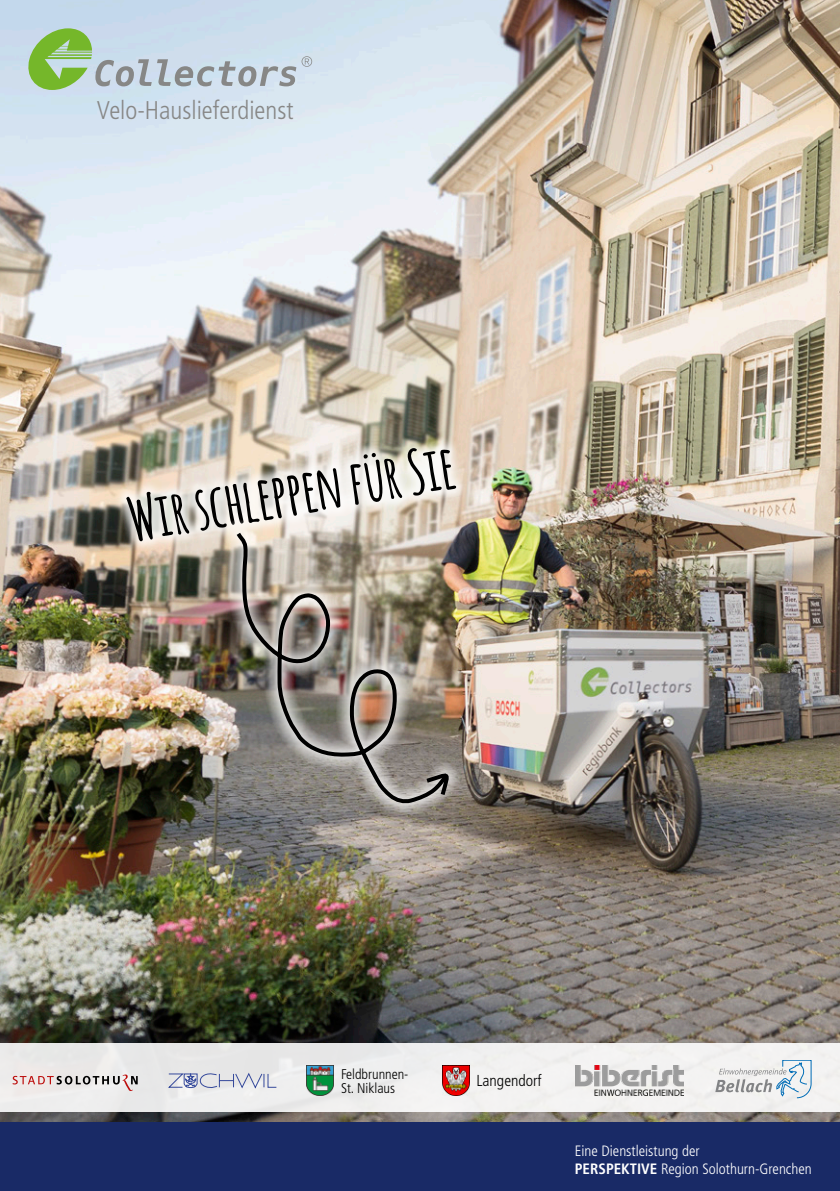
<style>
.page{position:relative;width:840px;height:1191px;background:#fff}
.page>*{position:absolute;margin:0;border:0;box-sizing:border-box;transform-origin:0 0}
.t1{font:700 60px "Amatic";color:#000}
.t2{font:300 condensed 25.6px "Frutiger";color:#878786}
.t3{font:300 condensed 15.8px "Frutiger LT Std";color:#000}
.Einf__Abs{font:300 condensed 15px "Frutiger LT Std";color:#fff}
.t4{font:300 condensed 14.2px/14.2px "Frutiger LT Std";color:#000}
.s1{font-weight:700}
</style>
<div class="page">
<img style="left:0;top:0;width:839px;height:1123px">
<svg style="left:111px;top:426px;width:360px;height:132px"></svg>
<div style="left:222px;top:519px;width:239px;height:298px;background:#fff;opacity:.87"></div>
<img style="left:233px;top:528px;width:217px;height:278px">
<svg style="left:422px;top:770px;width:28px;height:29px"></svg>
<div style="left:0;top:1043px;width:839px;height:68px;background:#efefef"></div>
<svg style="left:28px;top:28px;width:284px;height:62px;background:#b9cfc8"></svg>
<svg style="left:13px;top:1074px;width:125px;height:17px"></svg>
<svg style="left:168px;top:1072px;width:108px;height:17px"></svg>
<img style="left:306px;top:1065px;width:27px;height:30px">
<img style="left:442px;top:1065px;width:27px;height:30px">
<img style="left:575px;top:1065px;width:107px;height:30px">
<svg style="left:715px;top:1060px;width:95px;height:38px"></svg>
<div style="left:0;top:1123px;width:839px;height:68px;background:#192a66"></div>
<p class="t2" style="left:97px;top:95px;width:198px">Velo-Hauslieferdienst</p>
<p class="t1" style="left:122px;top:476px;width:330px;rotate:-9deg">Wir schleppen für Sie</p>
<p class="t4" style="left:341px;top:1066px;width:69px">Feldbrunnen-<br>St. Niklaus</p>
<p class="t3" style="left:476px;top:1071px;width:67px">Langendorf</p>
<p class="Einf__Abs" style="left:574px;top:1142px;width:126px">Eine Dienstleistung der</p>
<p class="Einf__Abs" style="left:574px;top:1160px;width:238px"><span class="s1">PERSPEKTIVE</span> Region Solothurn-Grenchen</p>
</div>
